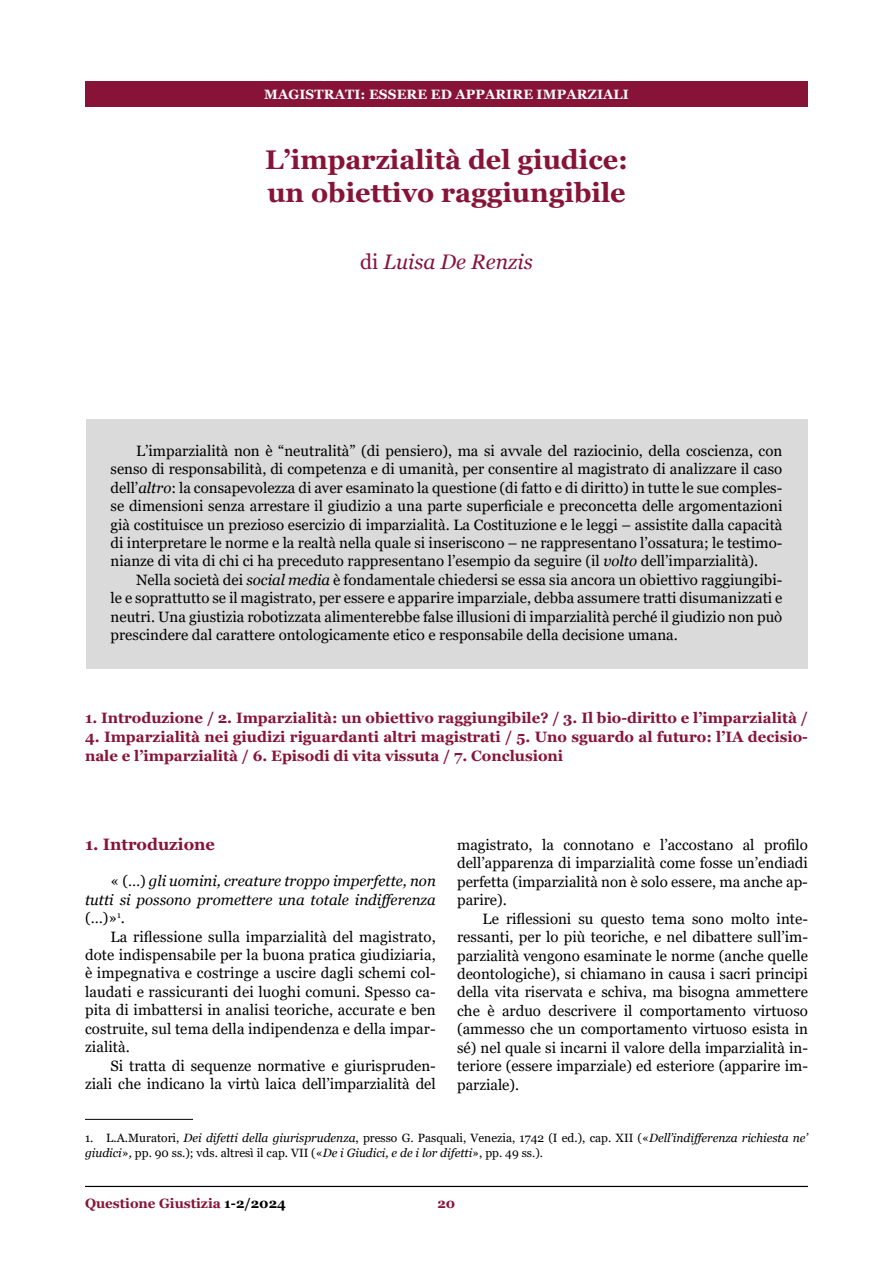
<style>
.page{position:relative;width:893px;height:1263px;background:#fff}
.page>*{position:absolute;margin:0;border:0;box-sizing:border-box;transform-origin:0 0}
.t1{font:700 27px/32.4px "Georgia";color:#871438}
.t2{font:italic 21px "Georgia";color:#871438}
.t3{font:700 16.5px "Georgia";color:#871438}
.t4{font:15px/18.5px "Georgia";color:#000;text-align:justify}
.t5{font:700 15px/18.9px "Georgia";color:#871438}
.t6{font:italic 15px/18.5px "Georgia";color:#000;text-align:justify}
.t7{font:700 13.5px "Georgia";letter-spacing:.01em;color:#fff}
.t8{font:700 13.5px "Georgia";color:#871438}
.t9{font:12px/14.4px "Georgia";color:#000}
.s1{font-style:normal}
.s2{font-style:italic}
.s3{color:#000}
</style>
<div class="page">
<div style="left:85px;top:81px;width:723px;height:25px;background:#871438"></div>
<hr style="left:85px;top:1186px;width:723px;height:1px;background:#000">
<div style="left:86px;top:419px;width:721px;height:176px;background:#dadada"></div>
<div style="left:86px;top:548px;width:721px;height:121px;background:#dadada"></div>
<hr style="left:85px;top:1119px;width:108px;height:1px;background:#000">
<p class="t7" style="left:264px;top:85px;width:366px">MAGISTRATI: ESSERE ED APPARIRE IMPARZIALI</p>
<h1 class="t1" style="left:265px;top:144px;width:365px">L’imparzialità del giudice: un obiettivo raggiungibile</h1>
<h2 class="t2" style="left:360px;top:249px;width:174px"><span class="s1">di</span> Luisa De Renzis</h2>
<p class="t4" style="left:111px;top:442px;width:673px;text-indent:26px">L’imparzialità non è “neutralità” (di pensiero), ma si avvale del raziocinio, della coscienza, con senso di responsabilità, di competenza e di umanità, per consentire al magistrato di analizzare il caso dell’<span class="s2">altro</span>: la consapevolezza di aver esaminato la questione (di fatto e di diritto) in tutte le sue comples&shy;se dimensioni senza arrestare il giudizio a una parte superficiale e preconcetta delle argomentazioni già costituisce un prezioso esercizio di imparzialità. La Costituzione e le leggi – assistite dalla capacità di interpretare le norme e la realtà nella quale si inseriscono – ne rappresentano l’ossatura; le testimo&shy;nianze di vita di chi ci ha preceduto rappresentano l’esempio da seguire (il <span class="s2">volto</span> dell’imparzialità).</p>
<p class="t4" style="left:111px;top:571px;width:673px;text-indent:26px">Nella società dei <span class="s2">social media</span> è fondamentale chiedersi se essa sia ancora un obiettivo raggiungibi&shy;le e soprattutto se il magistrato, per essere e apparire imparziale, debba assumere tratti disumanizzati e neutri. Una giustizia robotizzata alimenterebbe false illusioni di imparzialità perché il giudizio non può prescindere dal carattere ontologicamente etico e responsabile della decisione umana.</p>
<p class="t5" style="left:85px;top:708px;width:724px">1. Introduzione / 2. Imparzialità: un obiettivo raggiungibile? / 3. Il bio-diritto e l’imparzialità /</p>
<p class="t5" style="left:85px;top:727px;width:724px">4. Imparzialità nei giudizi riguardanti altri magistrati / 5. Uno sguardo al futuro: l’IA decisio&shy;nale e l’imparzialità / 6. Episodi di vita vissuta / 7. Conclusioni</p>
<p class="t3" style="left:85px;top:833px;width:131px">1. Introduzione</p>
<p class="t6" style="left:85px;top:872px;width:352px;text-indent:26px"><span class="s1">« (…)</span> gli uomini, creature troppo imperfette, non tutti si possono promettere una totale indifferenza <span class="s1">(…)»</span><sup>1</sup><span class="s1">.</span></p>
<p class="t4" style="left:85px;top:927px;width:352px;text-indent:26px">La riflessione sulla imparzialità del magistrato, dote indispensabile per la buona pratica giudiziaria, è impegnativa e costringe a uscire dagli schemi col&shy;laudati e rassicuranti dei luoghi comuni. Spesso ca&shy;pita di imbattersi in analisi teoriche, accurate e ben costruite, sul tema della indipendenza e della impar&shy;zialità.</p>
<p class="t4" style="left:85px;top:1056px;width:352px;text-align:right">Si tratta di sequenze normative e giurispruden&shy;ziali che indicano la virtù laica dell’imparzialità del</p>
<p class="t4" style="left:457px;top:836px;width:352px">magistrato, la connotano e l’accostano al profilo dell’apparenza di imparzialità come fosse un’endiadi perfetta (imparzialità non è solo essere, ma anche ap&shy;parire).</p>
<p class="t4" style="left:457px;top:909px;width:352px;text-indent:26px">Le riflessioni su questo tema sono molto inte&shy;ressanti, per lo più teoriche, e nel dibattere sull’im&shy;parzialità vengono esaminate le norme (anche quelle deontologiche), si chiamano in causa i sacri principi della vita riservata e schiva, ma bisogna ammettere che è arduo descrivere il comportamento virtuoso (ammesso che un comportamento virtuoso esista in sé) nel quale si incarni il valore della imparzialità in&shy;teriore (essere imparziale) ed esteriore (apparire im&shy;parziale).</p>
<p class="t9" style="left:85px;top:1131px;width:724px">1. L.A.Muratori, <span class="s2">Dei difetti della giurisprudenza</span>, presso G. Pasquali, Venezia, 1742 (I ed.), cap. XII («<span class="s2">Dell’indifferenza richiesta ne’ giudici</span>»<span class="s2">,</span> pp. 90 ss.); vds. altresì il cap. VII («<span class="s2">De i Giudici, e de i lor difetti</span>», pp. 49 ss.).</p>
<p class="t8" style="left:85px;top:1195px;width:202px">Questione Giustizia <span class="s3">1-2/2024</span></p>
<p class="t8" style="left:437px;top:1195px;width:19px">20</p>
</div>
